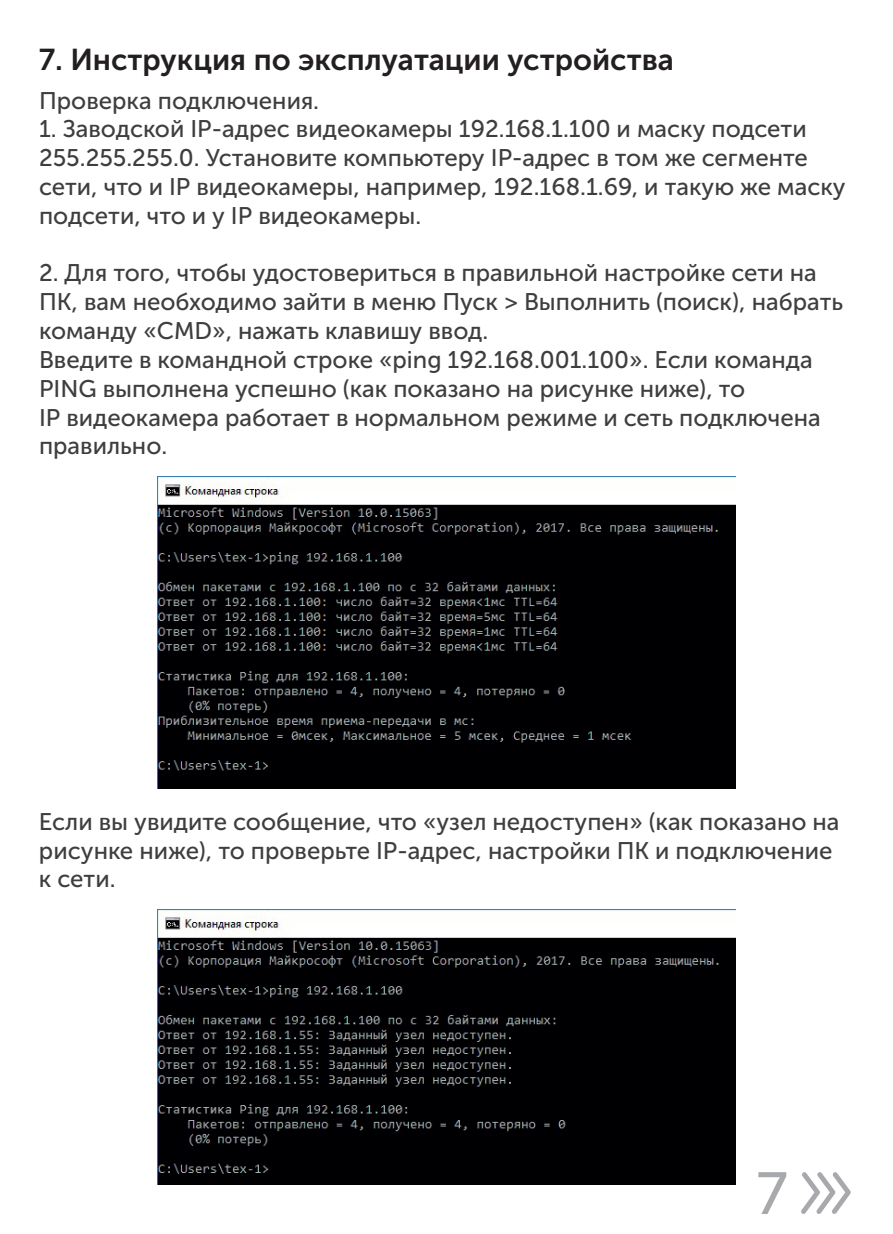
<style>
.page{position:relative;width:893px;height:1234px;background:#fff}
.page>*{position:absolute;margin:0;border:0;box-sizing:border-box;transform-origin:0 0}
.t1{font:59.1px "Museo Sans Cyrl 500";color:#a8a9ad}
.t2{font:30px "Museo Sans Cyrl 700";color:#231f20}
.t3{font:24px/28.8px "Museo Sans Cyrl 500";color:#3e3e3f}
</style>
<div class="page">
<img style="left:157px;top:476px;width:579px;height:312px">
<img style="left:157px;top:909px;width:579px;height:274px">
<svg style="left:801px;top:1172px;width:50px;height:41px"></svg>
<p class="t2" style="left:39px;top:48px;width:637px">7. Инструкция по эксплуатации устройства</p>
<p class="t3" style="left:39px;top:88px;width:282px">Проверка подключения.</p>
<p class="t3" style="left:39px;top:117px;width:808px">1. Заводской IP-адрес видеокамеры 192.168.1.100 и маску подсети 255.255.255.0. Установите компьютеру IP-адрес в том же сегменте сети, что и IP видеокамеры, например, 192.168.1.69, и такую же маску подсети, что и у IP видеокамеры.</p>
<p class="t3" style="left:39px;top:261px;width:806px">2. Для того, чтобы удостовериться в правильной настройке сети на ПК, вам необходимо зайти в меню Пуск &gt; Выполнить (поиск), набрать команду «СMD», нажать клавишу ввод.<br>Введите в командной строке «ping 192.168.001.100». Если команда РING выполнена успешно (как показано на рисунке ниже), то<br>IР видеокамера работает в нормальном режиме и сеть подключена правильно.</p>
<p class="t3" style="left:39px;top:809px;width:802px">Если вы увидите сообщение, что «узел недоступен» (как показано на рисунке ниже), то проверьте IР-адрес, настройки ПК и подключение к сети.</p>
<h1 class="t1" style="left:756px;top:1169px;width:33px">7</h1>
</div>
